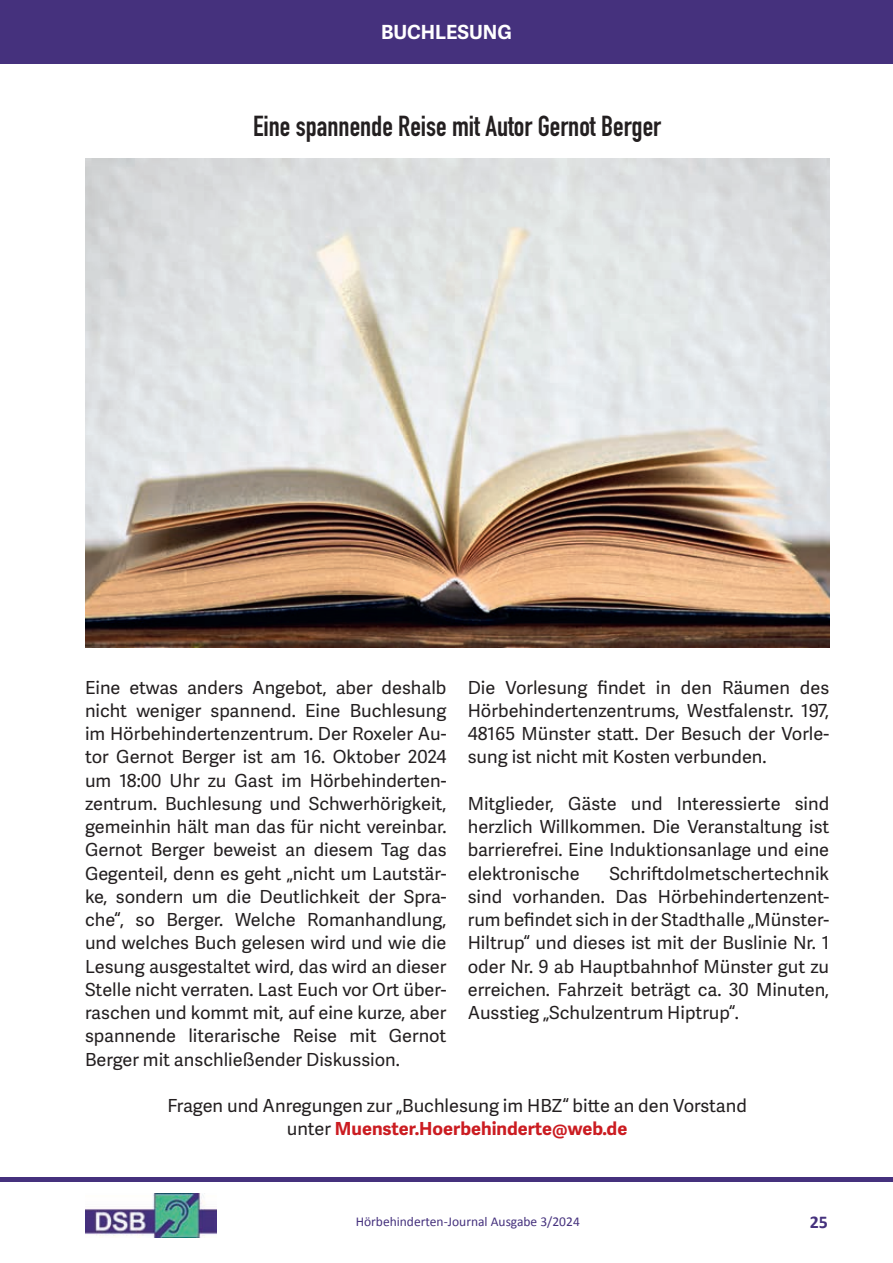
<style>
.page{position:relative;width:893px;height:1263px;background:#fff}
.page>*{position:absolute;margin:0;border:0;box-sizing:border-box;transform-origin:0 0}
.t1{font:700 28.5px "DIN Condensed";color:#231f20}
.t2{font:700 19.5px "Adelle Sans";color:#fff}
.t3{font:18px/23.2px "Adelle Sans";color:#231f20;text-align:justify}
.t4{font:700 18px "Calibri";color:#45317d}
.t5{font:13.5px "Calibri";color:#45317d}
.s1{font-weight:700;color:#cb1c21}
</style>
<div class="page">
<img style="left:85px;top:1193px;width:131px;height:44px">
<div style="left:0;top:1177px;width:893px;height:5px;background:#45317d"></div>
<div style="left:0;top:0;width:893px;height:64px;background:#45317d"></div>
<img style="left:85px;top:159px;width:744px;height:488px">
<p class="t2" style="left:381px;top:18px;width:132px">BUCHLESUNG</p>
<h1 class="t1" style="left:253px;top:106px;width:410px">Eine spannende Reise mit Autor Gernot Berger</h1>
<p class="t3" style="left:85px;top:675px;width:363px">Eine etwas anders Angebot, aber deshalb nicht weniger spannend. Eine Buchlesung im Hörbehindertenzentrum. Der Roxeler Au&shy;tor Gernot Berger ist am 16. Oktober 2024 um 18:00 Uhr zu Gast im Hörbehinderten&shy;zentrum. Buchlesung und Schwerhörigkeit, gemeinhin hält man das für nicht vereinbar.<br>Gernot Berger beweist an diesem Tag das Gegenteil, denn es geht „nicht um Lautstär&shy;ke, sondern um die Deutlichkeit der Spra&shy;che“, so Berger. Welche Romanhandlung, und welches Buch gelesen wird und wie die Lesung ausgestaltet wird, das wird an dieser Stelle nicht verraten. Last Euch vor Ort über&shy;raschen und kommt mit, auf eine kurze, aber spannende literarische Reise mit Gernot Berger mit anschließender Diskussion.</p>
<p class="t3" style="left:468px;top:675px;width:363px">Die Vorlesung findet in den Räumen des Hörbehindertenzentrums, Westfalenstr. 197, 48165 Münster statt. Der Besuch der Vorle&shy;sung ist nicht mit Kosten verbunden.</p>
<p class="t3" style="left:468px;top:791px;width:363px">Mitglieder, Gäste und Interessierte sind herzlich Willkommen. Die Veranstaltung ist barrierefrei. Eine Induktionsanlage und eine elektronische</p>
<p class="t3" style="left:468px;top:861px;width:363px;text-indent:142px">Schriftdolmetschertechnik sind vorhanden. Das Hörbehindertenzent&shy;rum befindet sich in der Stadthalle „Münster-Hiltrup“ und dieses ist mit der Buslinie Nr. 1 oder Nr. 9 ab Hauptbahnhof Münster gut zu erreichen. Fahrzeit beträgt ca. 30 Minuten, Ausstieg „Schulzentrum Hiptrup“.</p>
<p class="t3" style="left:167px;top:1093px;width:581px;text-align:center">Fragen und Anregungen zur „Buchlesung im HBZ“ bitte an den Vorstand unter <span class="s1">Muenster.Hoerbehinderte@web.de</span></p>
<p class="t5" style="left:356px;top:1213px;width:226px">Hörbehinderten-Journal Ausgabe 3/2024</p>
<p class="t4" style="left:810px;top:1210px;width:20px">25</p>
</div>
